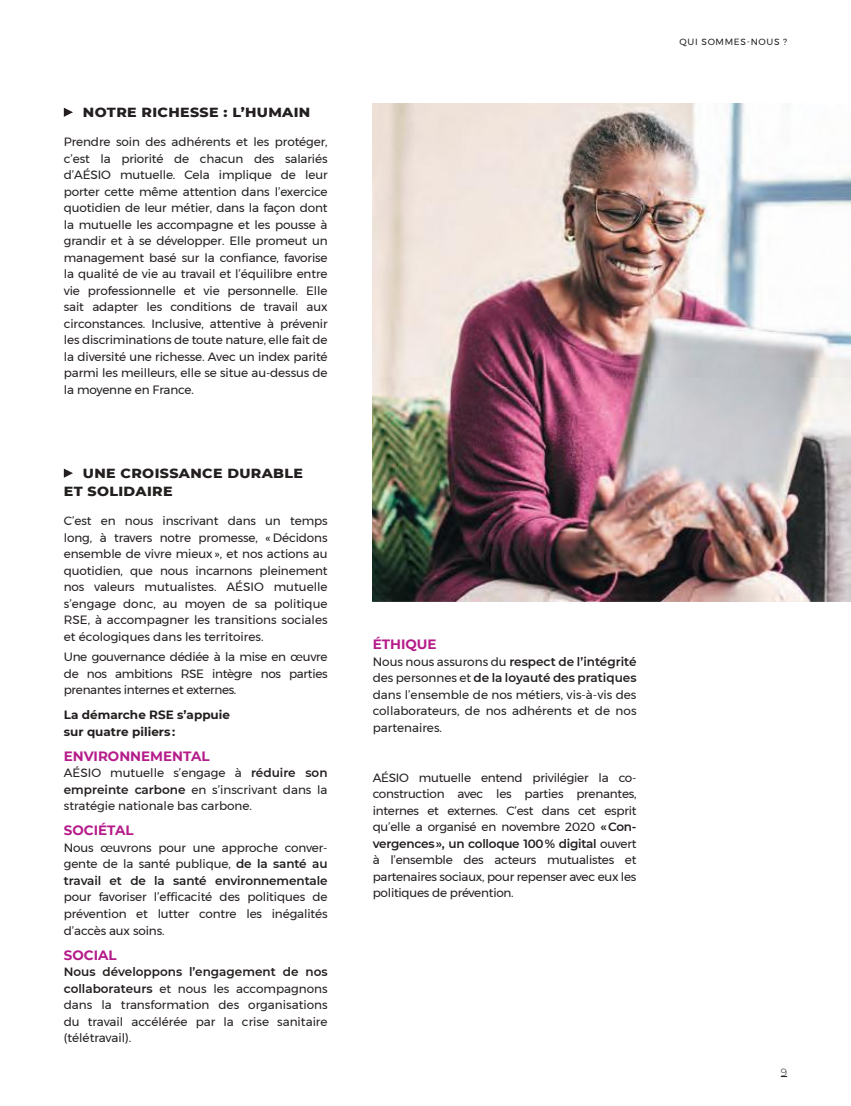
<style>
.page{position:relative;width:851px;height:1106px;background:#fff}
.page>*{position:absolute;margin:0;border:0;box-sizing:border-box;transform-origin:0 0}
.t1{font:800 13.5px/18px "Montserrat";letter-spacing:.025em;color:#241f1f;scale:1.05 1}
.t2{font:700 13.5px "Montserrat";color:#b51c8a}
.t3{font:12px/16.5px "Montserrat";letter-spacing:-.01em;color:#241f1f;text-align:justify}
.t4{font:700 12px/16.5px "Montserrat";color:#241f1f}
.t5{font:300 10.5px "Montserrat";color:#241f1f}
.t6{font:9px "Montserrat";letter-spacing:.075em;color:#241f1f}
.s1{font-weight:600}
</style>
<div class="page">
<img style="left:372px;top:103px;width:478px;height:499px">
<svg style="left:64px;top:108px;width:9px;height:9px"></svg>
<svg style="left:64px;top:468px;width:9px;height:10px"></svg>
<p class="t1" style="left:83px;top:102px;width:218px">NOTRE RICHESSE : L’HUMAIN</p>
<p class="t3" style="left:64px;top:133px;width:265px">Prendre soin des adhérents et les protéger, c’est la priorité de chacun des salariés d’AÉSIO mutuelle. Cela implique de leur porter cette même attention dans l’exercice quotidien de leur métier, dans la façon dont la mutuelle les accompagne et les pousse à grandir et à se développer. Elle promeut un management basé sur la confiance, favorise la qualité de vie au travail et l’équilibre entre vie professionnelle et vie personnelle. Elle sait adapter les conditions de travail aux circonstances. Inclusive, attentive à prévenir les discriminations de toute nature, elle fait de la diversité une richesse. Avec un index parité parmi les meilleurs, elle se situe au-dessus de la moyenne en France.</p>
<p class="t1" style="left:64px;top:463px;width:229px;text-indent:19px">UNE CROISSANCE DURABLE<br>ET SOLIDAIRE</p>
<p class="t3" style="left:64px;top:512px;width:265px">C’est en nous inscrivant dans un temps long, à travers notre promesse, « Décidons ensemble de vivre mieux », et nos actions au quotidien, que nous incarnons pleinement nos valeurs mutualistes. AÉSIO mutuelle s’engage donc, au moyen de sa politique RSE, à accompagner les transitions sociales et écologiques dans les territoires.</p>
<p class="t3" style="left:64px;top:648px;width:265px">Une gouvernance dédiée à la mise en œuvre de nos ambitions RSE intègre nos parties prenantes internes et externes.</p>
<p class="t4" style="left:64px;top:706px;width:168px">La démarche RSE s’appuie sur quatre piliers :</p>
<p class="t2" style="left:64px;top:746px;width:147px">ENVIRONNEMENTAL</p>
<p class="t3" style="left:64px;top:764px;width:265px">AÉSIO mutuelle s’engage à <span class="s1">réduire son empreinte carbone</span> en s’inscrivant dans la stratégie nationale bas carbone.</p>
<p class="t2" style="left:64px;top:821px;width:71px">SOCIÉTAL</p>
<p class="t3" style="left:64px;top:839px;width:265px;text-align:left">Nous œuvrons pour une approche conver&shy;gente de la santé publique, <span class="s1">de la santé au travail et de la santé environnementale</span></p>
<p class="t3" style="left:64px;top:888px;width:265px">pour favoriser l’efficacité des politiques de prévention et lutter contre les inégalités d’accès aux soins.</p>
<p class="t2" style="left:64px;top:945px;width:54px">SOCIAL</p>
<p class="t3" style="left:64px;top:963px;width:265px"><span class="s1">Nous développons l’engagement de nos collaborateurs</span> et nous les accompagnons dans la transformation des organisations du travail accélérée par la crise sanitaire (télétravail).</p>
<p class="t6" style="left:679px;top:35px;width:109px">QUI SOMMES-NOUS ?</p>
<p class="t2" style="left:372px;top:634px;width:65px">ÉTHIQUE</p>
<p class="t3" style="left:372px;top:653px;width:265px">Nous nous assurons du <span class="s1">respect de l’intégrité </span>des personnes et <span class="s1">de la loyauté des pratiques </span>dans l’ensemble de nos métiers, vis-à-vis des collaborateurs, de nos adhérents et de nos partenaires.</p>
<p class="t3" style="left:372px;top:769px;width:265px">AÉSIO mutuelle entend privilégier la co&shy;construction avec les parties prenantes, internes et externes. C’est dans cet esprit qu’elle a organisé en novembre 2020 <span class="s1">« Con&shy;vergences », un colloque 100 % digital</span> ouvert à l’ensemble des acteurs mutualistes et partenaires sociaux, pour repenser avec eux les politiques de prévention.</p>
<p class="t5" style="left:780px;top:1064px;width:8px">9</p>
</div>
